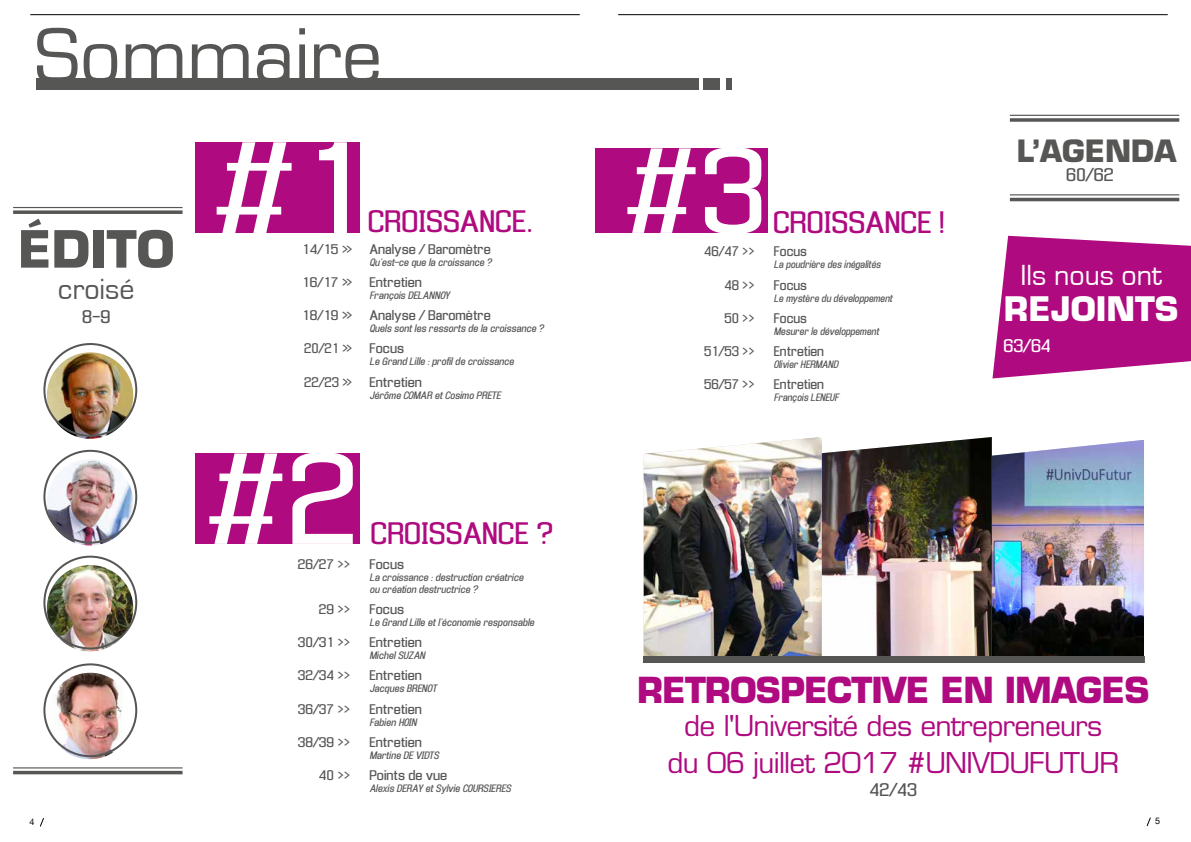
<style>
.page{position:relative;width:1191px;height:842px;background:#fff}
.page>*{position:absolute;margin:0;border:0;box-sizing:border-box;transform-origin:0 0}
.t1{font:124px "Enigmatic";color:#fff}
.t2{font:120.6px "Enigmatic";color:#fff}
.t3{font:112.7px "Enigmatic";color:#fff}
.t4{font:72px "Eurostile";color:#565655}
.t5{font:700 50px "Eurostile";color:#565655}
.t6{font:700 35px "Eurostile";letter-spacing:-.025em;color:#af0a7f}
.t7{font:700 33px "Eurostile";color:#fff}
.t8{font:30px "Eurostile";color:#fff}
.t9{font:700 30px "Eurostile";color:#565655}
.t10{font:30px "Eurostile";color:#565655}
.t11{font:28.9px "Enigmatic";color:#af0a7f}
.t12{font:28px/37px "Eurostile";letter-spacing:-.025em;color:#af0a7f;text-align:center}
.t13{font:17px "Enigmatic";color:#565655}
.t14{font:17px "Enigmatic";color:#fff}
.t15{font:13px "Enigmatic";color:#565655}
.t16{font:13px "Enigmatic";color:#565655;scale:.96 1}
.t17{font:italic 10px/12px "Enigmatic";color:#565655}
.t18{font:italic 10px "Enigmatic";color:#565655;scale:.96 1}
.t19{font:9px "Helvetica Neue LT Com";color:#000}
</style>
<div class="page">
<svg style="left:40px;top:818px;width:4px;height:9px"></svg>
<hr style="left:618px;top:14px;width:549px;height:1px;background:#000">
<svg style="left:1146px;top:817px;width:5px;height:10px"></svg>
<svg style="left:992px;top:236px;width:199px;height:142px;background:#b9298f"></svg>
<img style="left:821px;top:437px;width:323px;height:219px">
<img style="left:643px;top:437px;width:178px;height:219px">
<hr style="left:30px;top:14px;width:550px;height:1px;background:#000">
<img style="left:47px;top:352px;width:86px;height:87px;border-radius:43px">
<img style="left:47px;top:459px;width:86px;height:86px;border-radius:43px">
<img style="left:47px;top:565px;width:86px;height:86px;border-radius:43px">
<img style="left:47px;top:673px;width:86px;height:86px;border-radius:43px">
<div style="left:43px;top:343px;width:94px;height:94px;border:2px solid #565655;border-radius:50%"></div>
<div style="left:43px;top:450px;width:94px;height:94px;border:2px solid #565655;border-radius:50%"></div>
<div style="left:43px;top:556px;width:94px;height:93px;border:2px solid #565655;border-radius:50%"></div>
<div style="left:43px;top:663px;width:94px;height:94px;border:2px solid #565655;border-radius:50%"></div>
<div style="left:703px;top:78px;width:17px;height:12px;background:#565655"></div>
<div style="left:726px;top:78px;width:5px;height:12px;background:#565655"></div>
<hr style="left:1009px;top:115px;width:170px;height:1px;background:#565655">
<svg style="left:1009px;top:118px;width:170px;height:4px"></svg>
<hr style="left:1009px;top:194px;width:170px;height:1px;background:#565655">
<hr style="left:1009px;top:198px;width:170px;height:3px;background:#565655">
<div style="left:36px;top:78px;width:662px;height:12px;background:#565655"></div>
<div style="left:643px;top:656px;width:501px;height:7px;background:#565655"></div>
<div style="left:195px;top:142px;width:164px;height:91px;background:#af0a7f"></div>
<div style="left:195px;top:453px;width:164px;height:91px;background:#af0a7f"></div>
<div style="left:595px;top:148px;width:173px;height:84px;background:#af0a7f"></div>
<hr style="left:13px;top:207px;width:169px;height:1px;background:#565655">
<svg style="left:13px;top:210px;width:169px;height:4px"></svg>
<hr style="left:13px;top:767px;width:169px;height:1px;background:#565655">
<hr style="left:13px;top:771px;width:169px;height:3px;background:#565655">
<h3 class="t4" style="left:35px;top:13px;width:349px">Sommaire</h3>
<h3 class="t5" style="left:18px;top:218px;width:158px">ÉDITO</h3>
<h3 class="t10" style="left:58px;top:273px;width:78px">croisé</h3>
<h3 class="t13" style="left:82px;top:307px;width:30px">8-9</h3>
<h1 class="t1" style="left:211px;top:119px;width:159px">#1</h1>
<h3 class="t3" style="left:623px;top:127px;width:145px">#3</h3>
<h3 class="t11" style="left:368px;top:205px;width:167px">CROISSANCE.</h3>
<h3 class="t11" style="left:773px;top:206px;width:173px">CROISSANCE !</h3>
<h3 class="t15" style="left:302px;top:241px;width:52px">14/15 &gt;&gt;</h3>
<h3 class="t15" style="left:369px;top:241px;width:123px">Analyse / Baromètre</h3>
<p class="t17" style="left:369px;top:256px;width:124px">Qu'est-ce que la croissance ?</p>
<h3 class="t15" style="left:302px;top:275px;width:52px">16/17 &gt;&gt;</h3>
<h3 class="t15" style="left:369px;top:275px;width:54px">Entretien</h3>
<p class="t17" style="left:369px;top:289px;width:82px">François DELANNOY</p>
<h3 class="t15" style="left:302px;top:308px;width:52px">18/19 &gt;&gt;</h3>
<h3 class="t15" style="left:369px;top:308px;width:123px">Analyse / Baromètre</h3>
<p class="t17" style="left:369px;top:322px;width:176px">Quels sont les ressorts de la croissance ?</p>
<h3 class="t16" style="left:304px;top:341px;width:52px">20/21 &gt;&gt;</h3>
<h3 class="t15" style="left:369px;top:341px;width:36px">Focus</h3>
<p class="t17" style="left:369px;top:356px;width:146px">Le Grand Lille : profil de croissance</p>
<h3 class="t16" style="left:304px;top:374px;width:52px">22/23 &gt;&gt;</h3>
<h3 class="t15" style="left:369px;top:374px;width:54px">Entretien</h3>
<p class="t17" style="left:369px;top:389px;width:133px">Jérôme COMAR et Cosimo PRETE</p>
<h2 class="t2" style="left:204px;top:430px;width:155px">#2</h2>
<h3 class="t11" style="left:370px;top:517px;width:184px">CROISSANCE ?</h3>
<h3 class="t16" style="left:704px;top:244px;width:54px">46/47 &gt;&gt;</h3>
<h3 class="t16" style="left:773px;top:244px;width:36px">Focus</h3>
<p class="t18" style="left:773px;top:259px;width:113px">La poudrière des inégalités</p>
<h3 class="t16" style="left:724px;top:277px;width:33px">48 &gt;&gt;</h3>
<h3 class="t16" style="left:773px;top:277px;width:36px">Focus</h3>
<p class="t18" style="left:773px;top:292px;width:125px">Le mystère du développement</p>
<h3 class="t16" style="left:724px;top:311px;width:33px">50 &gt;&gt;</h3>
<h3 class="t16" style="left:773px;top:311px;width:36px">Focus</h3>
<p class="t18" style="left:773px;top:325px;width:111px">Mesurer le développement</p>
<h3 class="t16" style="left:704px;top:344px;width:54px">51/53 &gt;&gt;</h3>
<h3 class="t16" style="left:773px;top:344px;width:54px">Entretien</h3>
<p class="t18" style="left:773px;top:359px;width:69px">Olivier HERMAND</p>
<h3 class="t16" style="left:704px;top:377px;width:54px">56/57 &gt;&gt;</h3>
<h3 class="t16" style="left:773px;top:377px;width:54px">Entretien</h3>
<p class="t18" style="left:773px;top:392px;width:69px">François LENEUF</p>
<h3 class="t9" style="left:1017px;top:132px;width:161px">L’AGENDA</h3>
<h3 class="t13" style="left:1066px;top:165px;width:49px">60/62</h3>
<h3 class="t8" style="left:1020px;top:259px;width:143px">Ils nous ont</h3>
<h3 class="t7" style="left:1004px;top:289px;width:176px">REJOINTS</h3>
<h3 class="t14" style="left:1003px;top:336px;width:49px">63/64</h3>
<h3 class="t15" style="left:298px;top:556px;width:54px">26/27 &gt;&gt;</h3>
<h3 class="t15" style="left:369px;top:556px;width:36px">Focus</h3>
<p class="t17" style="left:369px;top:571px;width:155px">La croissance : destruction créatrice ou création destructrice ?</p>
<h3 class="t15" style="left:319px;top:602px;width:33px">29 &gt;&gt;</h3>
<h3 class="t15" style="left:369px;top:602px;width:36px">Focus</h3>
<p class="t17" style="left:369px;top:616px;width:166px">Le Grand Lille et l’économie responsable</p>
<h3 class="t15" style="left:298px;top:635px;width:54px">30/31 &gt;&gt;</h3>
<h3 class="t15" style="left:369px;top:635px;width:54px">Entretien</h3>
<p class="t17" style="left:369px;top:649px;width:57px">Michel SUZAN</p>
<h3 class="t15" style="left:298px;top:668px;width:54px">32/34 &gt;&gt;</h3>
<h3 class="t15" style="left:369px;top:668px;width:54px">Entretien</h3>
<p class="t17" style="left:369px;top:683px;width:69px">Jacques BRENOT</p>
<h3 class="t15" style="left:298px;top:701px;width:54px">36/37 &gt;&gt;</h3>
<h3 class="t15" style="left:369px;top:701px;width:54px">Entretien</h3>
<p class="t17" style="left:369px;top:716px;width:49px">Fabien HOIN</p>
<h3 class="t15" style="left:298px;top:735px;width:54px">38/39 &gt;&gt;</h3>
<h3 class="t15" style="left:369px;top:735px;width:54px">Entretien</h3>
<p class="t17" style="left:369px;top:749px;width:71px">Martine DE VIDTS</p>
<h3 class="t15" style="left:319px;top:768px;width:33px">40 &gt;&gt;</h3>
<h3 class="t15" style="left:369px;top:768px;width:79px">Points de vue</h3>
<p class="t17" style="left:369px;top:782px;width:143px">Alexis DERAY et Sylvie COURSIERES</p>
<h3 class="t6" style="left:637px;top:668px;width:514px">RETROSPECTIVE EN IMAGES</h3>
<h3 class="t12" style="left:667px;top:707px;width:453px">de l'Université des entrepreneurs du 06 juillet 2017 #UNIVDUFUTUR</h3>
<h3 class="t13" style="left:869px;top:780px;width:49px">42/43</h3>
<p class="t19" style="left:30px;top:816px;width:7px">4</p>
<p class="t19" style="left:1155px;top:816px;width:7px">5</p>
</div>
